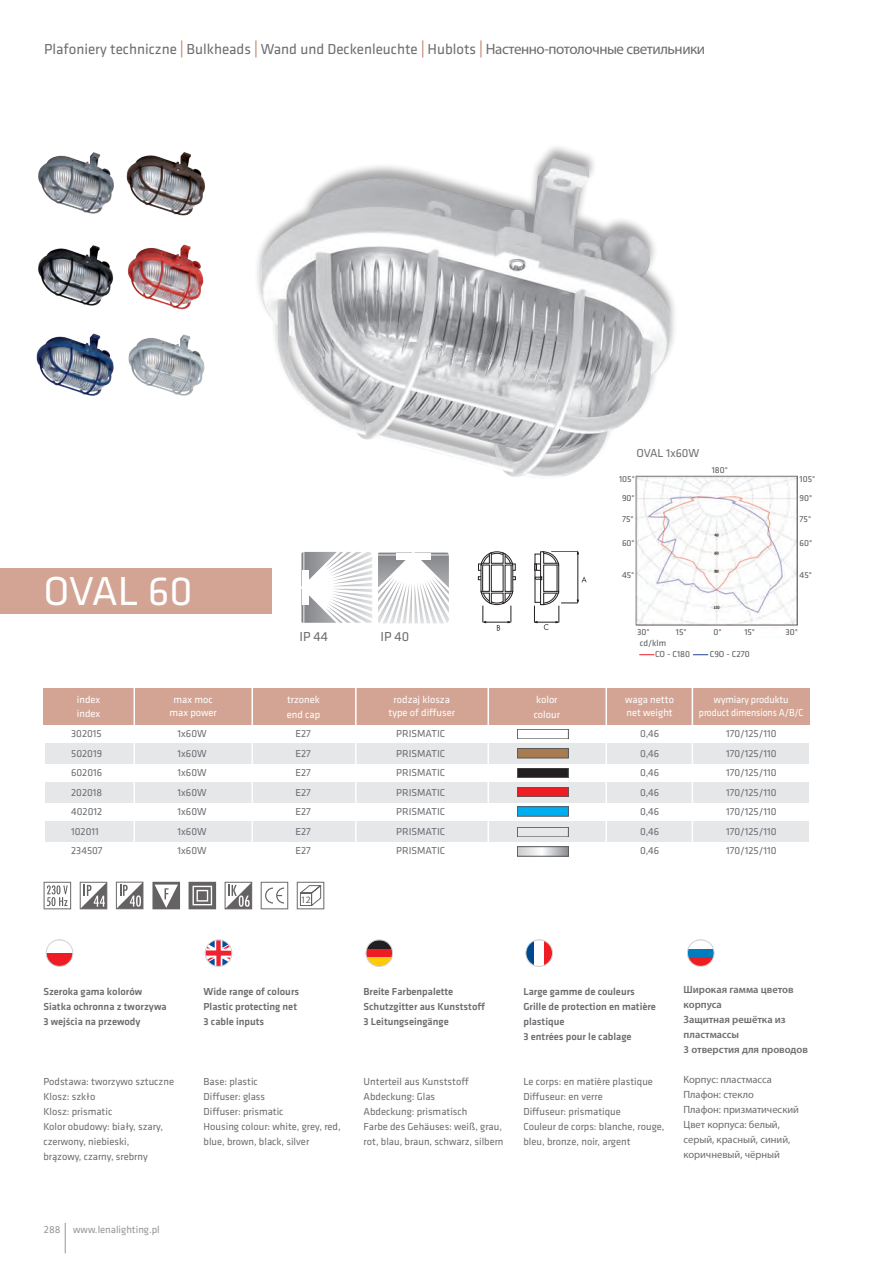
<style>
.page{position:relative;width:893px;height:1263px;background:#fff}
.page>*{position:absolute;margin:0;border:0;box-sizing:border-box;transform-origin:0 0}
.t1{font:42px "Klavika Basic";letter-spacing:-.005em;color:#fff}
.t2{font:15px "Klavika Basic";color:#6c6d70}
.t3{font:13.5px "Klavika Basic";color:#6c6d70}
.t4{font:12px "Klavika Basic";color:#6c6d70}
.t5{font:10.5px/15px "Klavika";color:#6c6d70}
.t6{font:10.5px/19.5px "Klavika Basic";color:#6c6d70;text-align:justify}
.t7{font:500 10.5px/15px "Klavika";color:#6c6d70}
.t8{font:10.5px/13.5px "Klavika Basic";color:#fff}
.t9{font:10.5px/15px "Myriad Pro";color:#6c6d70}
.t10{font:600 10.5px/15px "Myriad Pro";color:#6c6d70}
.t11{font:10.5px "Klavika Basic";color:#939598}
.t12{font:9.75px "Myriad Pro";color:#231f20}
.t13{font:9px "Klavika Basic";color:#57585a}
.s1{font-family:"Myriad Pro"}
</style>
<div class="page">
<hr style="left:65px;top:1223px;width:1px;height:30px;background:#939598">
<div style="left:478px;top:564px;width:37px;height:6px;background:#8f8d8d"></div>
<div style="left:478px;top:564px;width:37px;height:6px;border:1px solid #231f20"></div>
<div style="left:478px;top:576px;width:38px;height:4px;border:1px solid #231f20"></div>
<svg style="left:481px;top:552px;width:32px;height:79px"></svg>
<svg style="left:534px;top:551px;width:53px;height:79px"></svg>
<div style="left:254px;top:143px;width:423px;height:335px;background:#231f20;opacity:.4"></div>
<img style="left:261px;top:159px;width:408px;height:319px">
<div style="left:0;top:568px;width:272px;height:46px;background:#d3a494"></div>
<div style="left:45px;top:743px;width:764px;height:21px;background:#e6e7e9"></div>
<div style="left:45px;top:783px;width:764px;height:20px;background:#e6e7e9"></div>
<div style="left:45px;top:822px;width:764px;height:20px;background:#e6e7e9"></div>
<div style="left:44px;top:688px;width:766px;height:37px;background:#d3a494"></div>
<hr style="left:134px;top:677px;width:1px;height:177px;background:#fff">
<hr style="left:355px;top:677px;width:2px;height:182px;background:#fff">
<hr style="left:252px;top:677px;width:1px;height:176px;background:#fff">
<hr style="left:487px;top:677px;width:2px;height:249px;background:#fff">
<hr style="left:605px;top:677px;width:2px;height:251px;background:#fff">
<svg style="left:46px;top:940px;width:27px;height:26px"></svg>
<div style="left:46px;top:940px;width:27px;height:26px;border:1px solid #d1d2d4;border-radius:50%"></div>
<svg style="left:205px;top:940px;width:28px;height:26px"></svg>
<div style="left:205px;top:940px;width:27px;height:26px;border:1px solid #d1d2d4;border-radius:50%"></div>
<svg style="left:366px;top:940px;width:27px;height:26px"></svg>
<div style="left:366px;top:940px;width:27px;height:26px;border:1px solid #d1d2d4;border-radius:50%"></div>
<svg style="left:526px;top:940px;width:26px;height:26px"></svg>
<div style="left:526px;top:940px;width:27px;height:26px;border:1px solid #d1d2d4;border-radius:50%"></div>
<svg style="left:687px;top:940px;width:27px;height:26px"></svg>
<div style="left:687px;top:940px;width:27px;height:26px;border:1px solid #d1d2d4;border-radius:50%"></div>
<svg style="left:44px;top:882px;width:27px;height:27px"></svg>
<svg style="left:152px;top:882px;width:28px;height:27px"></svg>
<svg style="left:261px;top:882px;width:27px;height:27px"></svg>
<svg style="left:189px;top:882px;width:27px;height:27px"></svg>
<svg style="left:80px;top:882px;width:27px;height:27px"></svg>
<svg style="left:297px;top:882px;width:27px;height:27px"></svg>
<svg style="left:225px;top:882px;width:27px;height:27px"></svg>
<div style="left:517px;top:729px;width:51px;height:10px;border:1px solid #57585a"></div>
<div style="left:517px;top:748px;width:51px;height:10px;background:#a97b50"></div>
<div style="left:517px;top:748px;width:51px;height:10px;border:1px solid #57585a"></div>
<div style="left:517px;top:768px;width:51px;height:9px;background:#231f20"></div>
<div style="left:517px;top:768px;width:51px;height:9px;border:1px solid #57585a"></div>
<div style="left:517px;top:787px;width:51px;height:10px;background:#ee1d23"></div>
<div style="left:517px;top:787px;width:51px;height:10px;border:1px solid #57585a"></div>
<div style="left:517px;top:807px;width:51px;height:9px;background:#00aeef"></div>
<div style="left:517px;top:827px;width:51px;height:10px;border:1px solid #57585a"></div>
<svg style="left:519px;top:849px;width:47px;height:5px"></svg>
<img style="left:38px;top:152px;width:76px;height:62px">
<img style="left:38px;top:245px;width:75px;height:61px">
<img style="left:127px;top:244px;width:77px;height:66px">
<img style="left:128px;top:334px;width:77px;height:62px">
<img style="left:36px;top:333px;width:78px;height:63px">
<img style="left:126px;top:152px;width:79px;height:64px">
<hr style="left:692px;top:677px;width:1px;height:253px;background:#fff">
<img style="left:635px;top:475px;width:162px;height:158px">
<div style="left:636px;top:626px;width:117px;height:38px;background:#fff"></div>
<svg style="left:639px;top:654px;width:15px;height:1px"></svg>
<svg style="left:693px;top:654px;width:15px;height:1px"></svg>
<svg style="left:116px;top:882px;width:27px;height:27px"></svg>
<svg style="left:181px;top:40px;width:1px;height:17px"></svg>
<svg style="left:255px;top:40px;width:2px;height:17px"></svg>
<svg style="left:422px;top:40px;width:1px;height:17px"></svg>
<svg style="left:480px;top:40px;width:2px;height:17px"></svg>
<svg style="left:378px;top:553px;width:71px;height:70px"></svg>
<div style="left:396px;top:553px;width:34px;height:6px;background:#fff"></div>
<svg style="left:301px;top:552px;width:71px;height:71px"></svg>
<div style="left:302px;top:571px;width:6px;height:34px;background:#fff"></div>
<p class="t2" style="left:44px;top:39px;width:663px">Plafoniery techniczne Bulkheads Wand und Deckenleuchte Hublots <span class="s1">Настенно-потолочные светильники</span></p>
<p class="t1" style="left:44px;top:563px;width:150px">OVAL 60</p>
<p class="t3" style="left:300px;top:628px;width:30px">IP 44</p>
<p class="t3" style="left:381px;top:628px;width:30px">IP 40</p>
<p class="t4" style="left:636px;top:445px;width:65px">OVAL 1x60W</p>
<p class="t13" style="left:712px;top:464px;width:18px">180°</p>
<p class="t13" style="left:619px;top:473px;width:17px">105°</p>
<p class="t13" style="left:800px;top:473px;width:17px">105°</p>
<p class="t13" style="left:622px;top:493px;width:14px">90°</p>
<p class="t13" style="left:800px;top:493px;width:14px">90°</p>
<p class="t13" style="left:622px;top:513px;width:13px">75°</p>
<p class="t13" style="left:800px;top:513px;width:13px">75°</p>
<p class="t13" style="left:622px;top:537px;width:14px">60°</p>
<p class="t13" style="left:800px;top:537px;width:14px">60°</p>
<p class="t13" style="left:622px;top:569px;width:14px">45°</p>
<p class="t13" style="left:800px;top:569px;width:14px">45°</p>
<p class="t13" style="left:637px;top:626px;width:14px">30°</p>
<p class="t13" style="left:676px;top:626px;width:12px">15°</p>
<p class="t13" style="left:713px;top:626px;width:10px">0°</p>
<p class="t13" style="left:744px;top:626px;width:12px">15°</p>
<p class="t13" style="left:785px;top:626px;width:14px">30°</p>
<p class="t13" style="left:640px;top:637px;width:28px">cd/klm</p>
<p class="t13" style="left:655px;top:648px;width:36px">CO - C180</p>
<p class="t13" style="left:710px;top:648px;width:42px">C9O - C270</p>
<p class="t8" style="left:388px;top:692px;width:68px;text-align:center">rodzaj klosza type of diffuser</p>
<p class="t8" style="left:699px;top:692px;width:106px;text-align:center">wymiary produktu product dimensions A/B/C</p>
<p class="t8" style="left:77px;top:693px;width:25px">index index</p>
<p class="t8" style="left:169px;top:692px;width:49px;text-align:center">max moc max power</p>
<p class="t8" style="left:534px;top:691px;width:28px;line-height:15px">kolor colour</p>
<p class="t8" style="left:625px;top:692px;width:50px">waga netto net weight</p>
<p class="t8" style="left:287px;top:691px;width:35px;line-height:15px">trzonek end cap</p>
<p class="t6" style="left:178px;top:724px;width:31px">1x60W 1x60W 1x60W 1x60W 1x60W 1x60W 1x60W</p>
<p class="t6" style="left:396px;top:724px;width:51px">PRISMATIC PRISMATIC PRISMATIC PRISMATIC PRISMATIC PRISMATIC PRISMATIC</p>
<p class="t6" style="left:71px;top:724px;width:33px;text-align:left">302015<br>502019<br>602016<br>202018<br>402012<br>102011<br>234507</p>
<p class="t6" style="left:295px;top:724px;width:17px">E27<br>E27<br>E27<br>E27<br>E27<br>E27<br>E27</p>
<p class="t6" style="left:640px;top:724px;width:21px">0,46<br>0,46<br>0,46<br>0,46<br>0,46<br>0,46<br>0,46</p>
<p class="t6" style="left:726px;top:724px;width:52px">170/125/110<br>170/125/110<br>170/125/110<br>170/125/110<br>170/125/110<br>170/125/110<br>170/125/110</p>
<p class="t12" style="left:301px;top:893px;width:12px">12</p>
<p class="t7" style="left:43px;top:984px;width:125px">Szeroka gama kolorów<br>Siatka ochronna z tworzywa<br>3 wejścia na przewody</p>
<p class="t5" style="left:43px;top:1074px;width:132px">Podstawa: tworzywo sztuczne<br>Klosz: szkło<br>Klosz: prismatic<br>Kolor obudowy: biały, szary, czerwony, niebieski,<br>brązowy, czarny, srebrny</p>
<p class="t11" style="left:44px;top:1222px;width:117px">288 www.lenalighting.pl</p>
<p class="t7" style="left:204px;top:984px;width:97px">Wide range of colours<br>Plastic protecting net<br>3 cable inputs</p>
<p class="t5" style="left:204px;top:1074px;width:139px">Base: plastic<br>Diffuser: glass<br>Diffuser: prismatic<br>Housing colour: white, grey, red, blue, brown, black, silver</p>
<p class="t7" style="left:364px;top:984px;width:123px">Breite Farbenpalette<br>Schutzgitter aus Kunststoff<br>3 Leitungseingänge</p>
<p class="t5" style="left:364px;top:1074px;width:141px">Unterteil aus Kunststoff<br>Abdeckung: Glas<br>Abdeckung: prismatisch<br>Farbe des Gehäuses: weiß, grau, rot, blau, braun, schwarz, silbern</p>
<p class="t7" style="left:523px;top:984px;width:134px">Large gamme de couleurs<br>Grille de protection en matière plastique<br>3 entrées pour le cablage</p>
<p class="t5" style="left:523px;top:1074px;width:143px">Le corps: en matière plastique<br>Diffuseur: en verre<br>Diffuseur: prismatique<br>Couleur de corps: blanche, rouge, bleu, bronze, noir, argent</p>
<p class="t10" style="left:683px;top:981px;width:126px">Широкая гамма цветов корпуса<br>Защитная решётка из пластмассы<br>3 отверстия для проводов</p>
<p class="t9" style="left:683px;top:1071px;width:117px">Корпус: пластмасса<br>Плафон: стекло<br>Плафон: призматический<br>Цвет корпуса: белый, серый, красный, синий, коричневый, чёрный</p>
</div>
